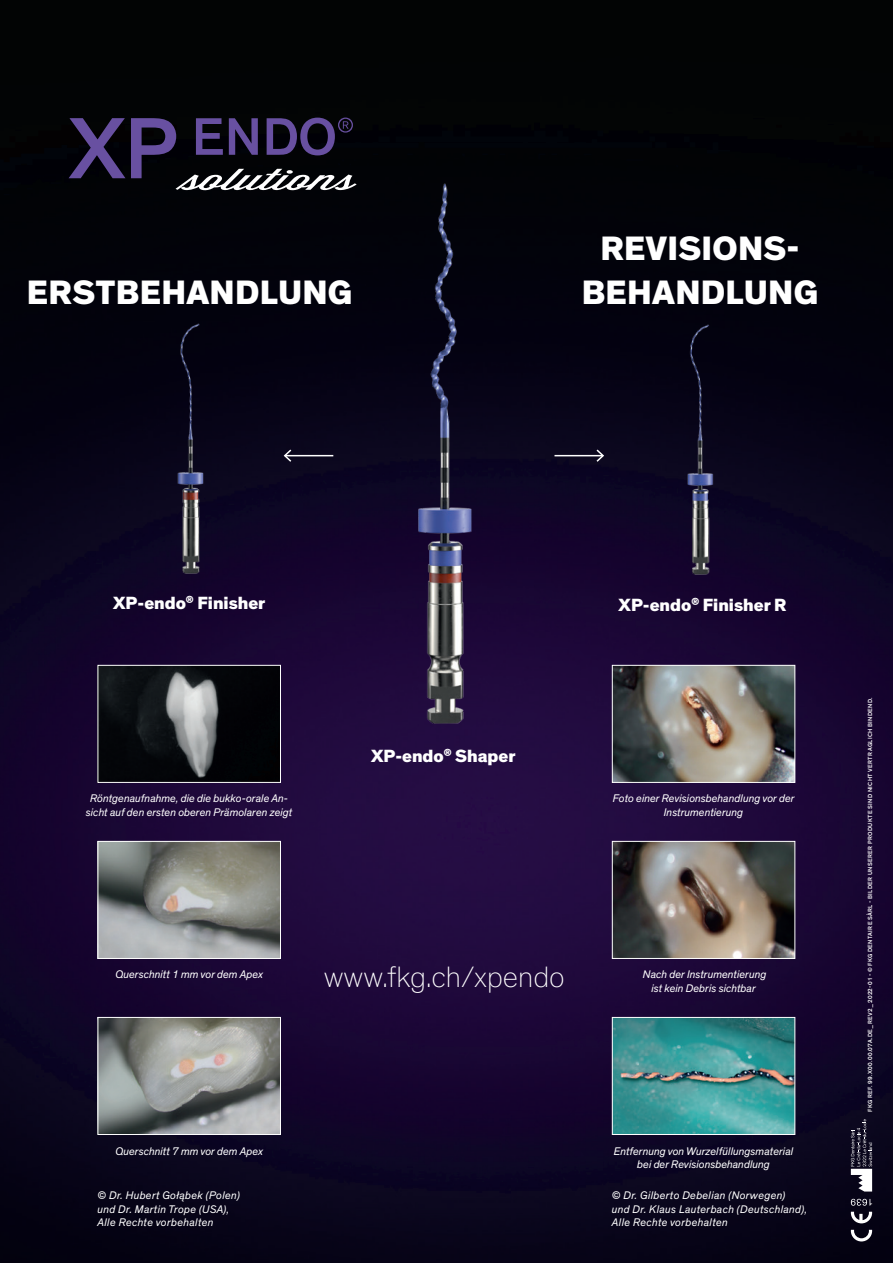
<style>
.page{position:relative;width:893px;height:1263px;background:#fff}
.page>*{position:absolute;margin:0;border:0;box-sizing:border-box;transform-origin:0 0}
.t1{font:800 34.5px "Theinhardt";letter-spacing:.01em;color:#fff}
.t2{font:100 30px "Theinhardt";color:#fff}
.t3{font:800 18px "Theinhardt";color:#fff}
.t4{font:italic 11.25px/13.5px "Theinhardt";color:#fff;text-align:center}
.t5{font:italic 11.25px/13.5px "Theinhardt";letter-spacing:.025em;color:#fff}
.t6{font:500 6.15px "Theinhardt";letter-spacing:.055em;color:#fff}
</style>
<div class="page">
<img style="left:0;top:0;width:893px;height:1263px">
<img style="left:100px;top:843px;width:179px;height:114px">
<div style="left:98px;top:841px;width:183px;height:118px;border:1px solid #fff"></div>
<img style="left:100px;top:1019px;width:179px;height:114px">
<div style="left:98px;top:1017px;width:183px;height:118px;border:1px solid #fff"></div>
<img style="left:100px;top:667px;width:179px;height:114px">
<div style="left:98px;top:665px;width:183px;height:118px;border:1px solid #fff"></div>
<img style="left:614px;top:1019px;width:179px;height:114px">
<div style="left:612px;top:1017px;width:183px;height:118px;border:1px solid #fff"></div>
<img style="left:614px;top:667px;width:179px;height:114px">
<div style="left:612px;top:665px;width:183px;height:118px;border:1px solid #fff"></div>
<img style="left:176px;top:320px;width:28px;height:259px">
<img style="left:686px;top:321px;width:28px;height:259px">
<img style="left:415px;top:177px;width:58px;height:557px">
<img style="left:614px;top:843px;width:179px;height:114px">
<div style="left:612px;top:841px;width:183px;height:118px;border:1px solid #fff"></div>
<hr style="left:554px;top:455px;width:49px;height:1px;background:#fff">
<svg style="left:595px;top:448px;width:10px;height:15px"></svg>
<hr style="left:285px;top:455px;width:48px;height:1px;background:#fff">
<svg style="left:283px;top:448px;width:10px;height:15px"></svg>
<svg style="left:69px;top:118px;width:56px;height:60px;background:#2b2145"></svg>
<svg style="left:131px;top:118px;width:226px;height:74px;background:#2e293e"></svg>
<svg style="left:851px;top:1230px;width:21px;height:11px"></svg>
<svg style="left:851px;top:1212px;width:21px;height:11px"></svg>
<svg style="left:851px;top:1199px;width:21px;height:7px"></svg>
<svg style="left:851px;top:1119px;width:21px;height:72px"></svg>
<h1 class="t1" style="left:600px;top:227px;width:201px">REVISIONS-</h1>
<h1 class="t1" style="left:27px;top:270px;width:327px">ERSTBEHANDLUNG</h1>
<h1 class="t1" style="left:582px;top:270px;width:238px">BEHANDLUNG</h1>
<h3 class="t3" style="left:113px;top:592px;width:154px">XP-endo<sup>®</sup> Finisher</h3>
<h3 class="t3" style="left:619px;top:594px;width:169px">XP-endo<sup>®</sup> Finisher R</h3>
<h3 class="t3" style="left:371px;top:745px;width:146px">XP-endo<sup>®</sup> Shaper</h3>
<p class="t4" style="left:86px;top:792px;width:208px">Röntgenaufnahme, die die bukko-orale An&shy;sicht auf den ersten oberen Prämolaren zeigt</p>
<p class="t4" style="left:613px;top:792px;width:183px">Foto einer Revisionsbehandlung vor der<br>Instrumentierung</p>
<h2 class="t2" style="left:324px;top:959px;width:243px">www.fkg.ch/xpendo</h2>
<p class="t4" style="left:115px;top:968px;width:149px">Querschnitt 1 mm vor dem Apex</p>
<p class="t4" style="left:643px;top:968px;width:125px">Nach der Instrumentierung ist kein Debris sichtbar</p>
<p class="t4" style="left:115px;top:1144px;width:149px">Querschnitt 7 mm vor dem Apex</p>
<p class="t4" style="left:614px;top:1144px;width:181px">Entfernung von Wurzelfüllungsmaterial bei der Revisionsbehandlung</p>
<p class="t5" style="left:98px;top:1189px;width:144px">© Dr. Hubert Gołąbek (Polen) und Dr. Martin Trope (USA),<br>Alle Rechte vorbehalten</p>
<p class="t5" style="left:612px;top:1189px;width:197px">© Dr. Gilberto Debelian (Norwegen)<br>und Dr. Klaus Lauterbach (Deutschland),<br>Alle Rechte vorbehalten</p>
<p class="t6" style="left:866px;top:1112px;width:416px;rotate:-90deg">FKG REF. 99.X00.00.07A.DE_REV2_2022-01 - © FKG DENTAIRE SÀRL - BILDER UNSERER PRODUKTE SIND NICHT VERTRAGLICH BINDEND.</p>
</div>
